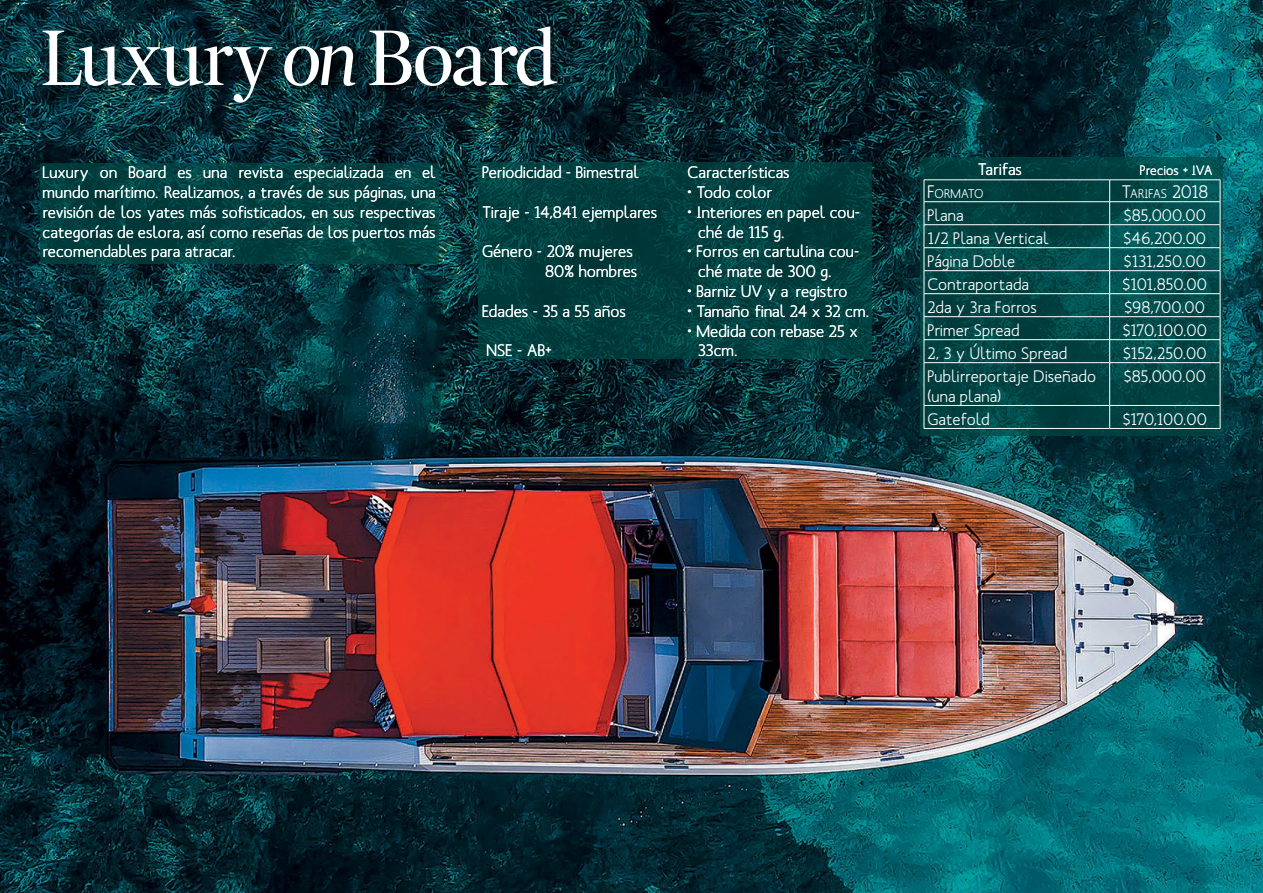
<style>
.page{position:relative;width:1263px;height:893px;background:#fff}
.page>*{position:absolute;margin:0;border:0;box-sizing:border-box;transform-origin:0 0}
.t1{font:500 16.5px/19.8px "Mank Sans";letter-spacing:.005em;color:#fff}
.t2{font:500 13.5px "Mank Sans";letter-spacing:.01em;color:#fff}
.t3{font:500 12.6px "Mank Sans";color:#fff}
.s1{font-size:18px}
</style>
<div class="page">
<img style="left:0;top:0;width:1263px;height:893px">
<div style="left:40px;top:23px;width:531px;height:94px;background:#000;opacity:.75"></div>
<img style="left:369px;top:27px;width:188px;height:59px">
<svg style="left:284px;top:46px;width:71px;height:40px"></svg>
<img style="left:43px;top:31px;width:229px;height:72px">
<svg style="left:40px;top:163px;width:399px;height:100px;fill:#013e3f"></svg>
<svg style="left:478px;top:162px;width:393px;height:196px;fill:#013c3d"></svg>
<svg style="left:920px;top:158px;width:303px;height:278px;fill:#044"></svg>
<hr style="left:924px;top:180px;width:186px;height:1px;background:#fff">
<hr style="left:1110px;top:180px;width:110px;height:1px;background:#fff">
<hr style="left:924px;top:201px;width:186px;height:1px;background:#fff">
<hr style="left:1110px;top:201px;width:110px;height:1px;background:#fff">
<hr style="left:924px;top:224px;width:186px;height:1px;background:#fff">
<hr style="left:1110px;top:224px;width:110px;height:1px;background:#fff">
<hr style="left:924px;top:247px;width:186px;height:1px;background:#fff">
<hr style="left:1110px;top:247px;width:110px;height:1px;background:#fff">
<hr style="left:924px;top:270px;width:186px;height:1px;background:#fff">
<hr style="left:1110px;top:270px;width:110px;height:1px;background:#fff">
<hr style="left:924px;top:293px;width:186px;height:1px;background:#fff">
<hr style="left:1110px;top:293px;width:110px;height:1px;background:#fff">
<hr style="left:924px;top:316px;width:186px;height:1px;background:#fff">
<hr style="left:1110px;top:316px;width:110px;height:1px;background:#fff">
<hr style="left:924px;top:339px;width:186px;height:1px;background:#fff">
<svg style="left:924px;top:180px;width:1px;height:182px"></svg>
<hr style="left:1110px;top:339px;width:110px;height:1px;background:#fff">
<svg style="left:1109px;top:180px;width:1px;height:182px"></svg>
<svg style="left:1220px;top:180px;width:1px;height:182px"></svg>
<hr style="left:924px;top:362px;width:186px;height:1px;background:#fff">
<hr style="left:924px;top:363px;width:1px;height:42px;background:#fff">
<hr style="left:1110px;top:362px;width:110px;height:1px;background:#fff">
<hr style="left:1109px;top:363px;width:1px;height:42px;background:#fff">
<hr style="left:1220px;top:363px;width:1px;height:42px;background:#fff">
<hr style="left:924px;top:405px;width:186px;height:1px;background:#fff">
<svg style="left:924px;top:406px;width:1px;height:22px"></svg>
<hr style="left:1110px;top:405px;width:110px;height:1px;background:#fff">
<svg style="left:1109px;top:406px;width:1px;height:22px"></svg>
<svg style="left:1220px;top:406px;width:1px;height:22px"></svg>
<hr style="left:924px;top:428px;width:186px;height:1px;background:#fff">
<hr style="left:1110px;top:428px;width:110px;height:1px;background:#fff">
<p class="t1" style="left:43px;top:162px;width:395px;text-align:justify">Luxury on Board es una revista especializada en el mundo marítimo. Realizamos, a través de sus páginas, una revisión de los yates más sofisticados, en sus respectivas categorías de eslora, así como reseñas de los puertos más recomendables para atracar.</p>
<p class="t1" style="left:482px;top:162px;width:158px">Periodicidad - Bimestral</p>
<p class="t1" style="left:482px;top:202px;width:177px">Tiraje - 14,841 ejemplares</p>
<p class="t1" style="left:482px;top:242px;width:157px;text-align:right">Género - 20% mujeres<br>80% hombres</p>
<p class="t1" style="left:482px;top:301px;width:145px">Edades - 35 a 55 años</p>
<p class="t1" style="left:487px;top:341px;width:67px">NSE - AB+</p>
<p class="t1" style="left:687px;top:162px;width:104px">Características</p>
<p class="t1" style="left:687px;top:182px;width:86px">• Todo color</p>
<p class="t1" style="left:698px;top:202px;width:163px;text-indent:-10px">• Interiores en papel cou&shy;ché de 115 g.</p>
<p class="t1" style="left:698px;top:242px;width:163px;text-indent:-10px">• Forros en cartulina cou&shy;ché mate de 300 g.</p>
<p class="t1" style="left:687px;top:281px;width:161px">• Barniz UV y a registro</p>
<p class="t1" style="left:687px;top:301px;width:183px">• Tamaño final 24 x 32 cm.</p>
<p class="t1" style="left:698px;top:321px;width:161px;text-indent:-10px">• Medida con rebase 25 x<br>33cm.</p>
<p class="t1" style="left:978px;top:159px;width:46px">Tarifas</p>
<p class="t2" style="left:1140px;top:162px;width:74px">Precios + IVA</p>
<p class="t3" style="left:927px;top:186px;width:58px"><span class="s1">F</span>ORMATO</p>
<p class="t3" style="left:1121px;top:186px;width:88px"><span class="s1">T</span>ARIFAS <span class="s1">2018</span></p>
<p class="t1" style="left:927px;top:205px;width:38px">Plana</p>
<p class="t1" style="left:1124px;top:205px;width:84px">$85,000.00</p>
<p class="t1" style="left:927px;top:228px;width:123px">1/2 Plana Vertical</p>
<p class="t1" style="left:1123px;top:228px;width:84px">$46,200.00</p>
<p class="t1" style="left:927px;top:251px;width:89px">Página Doble</p>
<p class="t1" style="left:1124px;top:251px;width:84px">$131,250.00</p>
<p class="t1" style="left:927px;top:274px;width:103px">Contraportada</p>
<p class="t1" style="left:1123px;top:274px;width:86px">$101,850.00</p>
<p class="t1" style="left:927px;top:297px;width:111px">2da y 3ra Forros</p>
<p class="t1" style="left:1124px;top:297px;width:82px">$98,700.00</p>
<p class="t1" style="left:927px;top:320px;width:94px">Primer Spread</p>
<p class="t1" style="left:1123px;top:320px;width:86px">$170,100.00</p>
<p class="t1" style="left:927px;top:343px;width:141px">2, 3 y Último Spread</p>
<p class="t1" style="left:1123px;top:343px;width:85px">$152,250.00</p>
<p class="t1" style="left:927px;top:366px;width:170px">Publirreportaje Diseñado (una plana)</p>
<p class="t1" style="left:1124px;top:366px;width:84px">$85,000.00</p>
<p class="t1" style="left:927px;top:409px;width:64px">Gatefold</p>
<p class="t1" style="left:1123px;top:409px;width:86px">$170,100.00</p>
</div>
